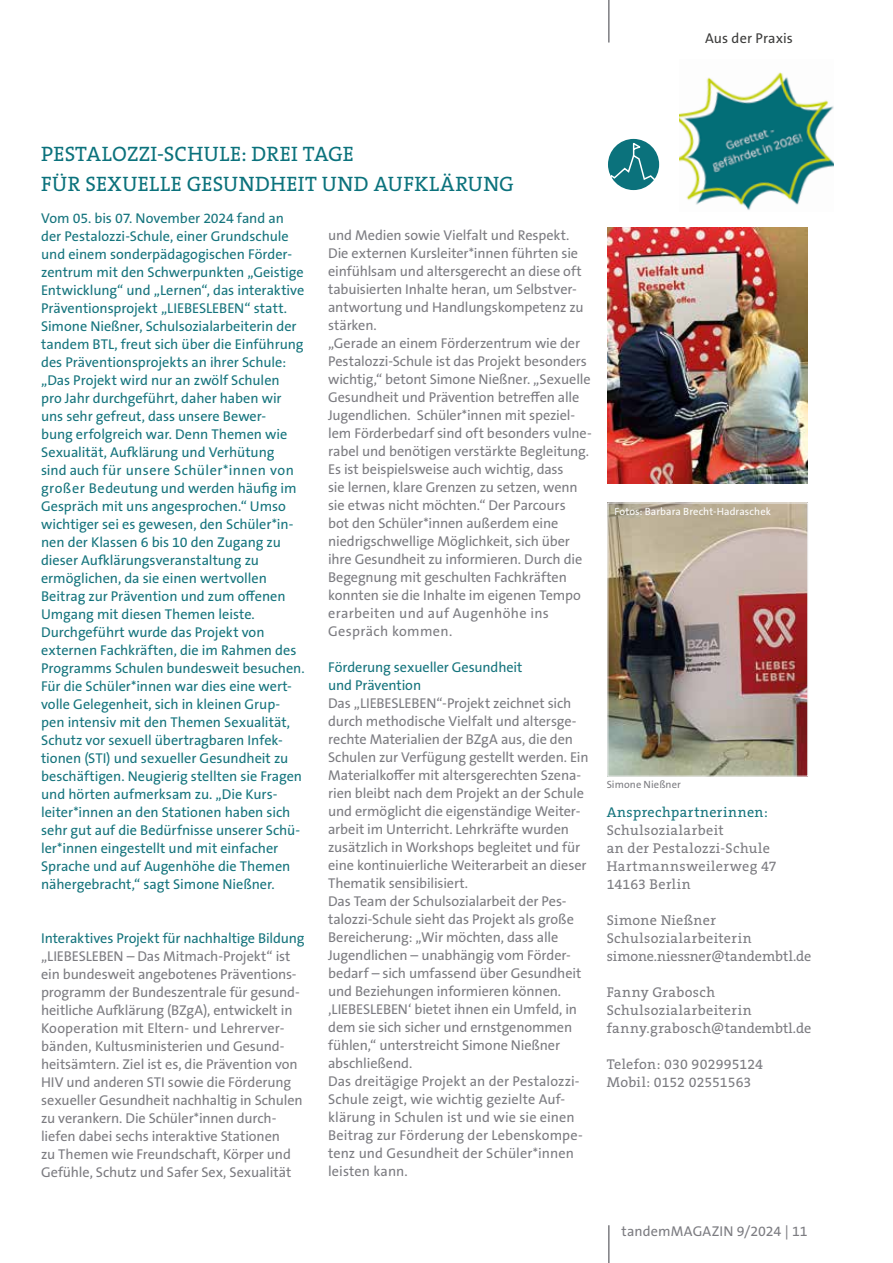
<style>
.page{position:relative;width:893px;height:1263px;background:#fff}
.page>*{position:absolute;margin:0;border:0;box-sizing:border-box;transform-origin:0 0}
.t1{font:21px/30px "The Serif B W5 Plain";letter-spacing:.02em;color:#0b727c}
.t2{font:14.25px/18px "The Sans B W5 Plain";letter-spacing:-.01em;color:#7c7c81}
.t3{font:14.25px/18px "The Sans B W5 Plain";letter-spacing:-.005em;color:#15747d}
.t4{font:14.25px/18px "The Serif B W5 Plain";letter-spacing:.02em;color:#7c7c81}
.t5{font:14.25px "The Serif B W5 Plain";letter-spacing:.025em;color:#15747d}
.t6{font:14.25px "The Sans B W5 Plain";letter-spacing:.005em;color:#3c3c3b}
.t7{font:10.5px "The Sans B W5 Plain";letter-spacing:.01em;color:#fff}
.t8{font:10.5px "The Sans B W5 Plain";letter-spacing:.005em;color:#7c7c81}
</style>
<div class="page">
<hr style="left:608px;top:1225px;width:2px;height:38px;background:#7c7c81">
<img style="left:680px;top:72px;width:153px;height:138px">
<hr style="left:608px;top:0;width:2px;height:43px;background:#7c7c81">
<div style="left:608px;top:139px;width:51px;height:51px;background:#0b727c;border-radius:50%"></div>
<svg style="left:608px;top:141px;width:52px;height:47px"></svg>
<img style="left:610px;top:505px;width:196px;height:269px">
<div style="left:608px;top:503px;width:200px;height:273px;border:1px solid #f0f0f1"></div>
<img style="left:607px;top:227px;width:201px;height:256px">
<p class="t6" style="left:705px;top:29px;width:89px">Aus der Praxis</p>
<h1 class="t1" style="left:41px;top:139px;width:474px">PESTALOZZI-SCHULE: DREI TAGE<br>FÜR SEXUELLE GESUNDHEIT UND AUFKLÄRUNG</h1>
<p class="t3" style="left:41px;top:209px;width:265px">Vom 05. bis 07. November 2024 fand an der Pestalozzi-Schule, einer Grundschule und einem sonderpädagogischen Förder&shy;zentrum mit den Schwerpunkten „Geistige Entwicklung“ und „Lernen“, das interaktive Präventionsprojekt „LIEBESLEBEN“ statt.<br>Simone Nießner, Schulsozialarbeiterin der tandem BTL, freut sich über die Einführung des Präventionsprojekts an ihrer Schule: „Das Projekt wird nur an zwölf Schulen<br>pro Jahr durchgeführt, daher haben wir uns sehr gefreut, dass unsere Bewer-<br>bung erfolgreich war. Denn Themen wie Sexualität, Aufklärung und Verhütung<br>sind auch für unsere Schüler*innen von großer Bedeutung und werden häufig im Gespräch mit uns angesprochen.“ Umso wichtiger sei es gewesen, den Schüler*in&shy;nen der Klassen 6 bis 10 den Zugang zu dieser Aufklärungsveranstaltung zu ermöglichen, da sie einen wertvollen Beitrag zur Prävention und zum offenen Umgang mit diesen Themen leiste.<br>Durchgeführt wurde das Projekt von externen Fachkräften, die im Rahmen des Programms Schulen bundesweit besuchen.<br>Für die Schüler*innen war dies eine wert&shy;volle Gelegenheit, sich in kleinen Grup&shy;pen intensiv mit den Themen Sexualität, Schutz vor sexuell übertragbaren Infek&shy;tionen (STI) und sexueller Gesundheit zu beschäftigen. Neugierig stellten sie Fragen und hörten aufmerksam zu. „Die Kurs&shy;leiter*innen an den Stationen haben sich sehr gut auf die Bedürfnisse unserer Schü&shy;ler*innen eingestellt und mit einfacher Sprache und auf Augenhöhe die Themen nähergebracht,“ sagt Simone Nießner.</p>
<p class="t3" style="left:41px;top:929px;width:265px">Interaktives Projekt für nachhaltige Bildung</p>
<p class="t2" style="left:41px;top:947px;width:263px">„LIEBESLEBEN – Das Mitmach-Projekt“ ist ein bundesweit angebotenes Präventions&shy;programm der Bundeszentrale für gesund&shy;heitliche Aufklärung (BZgA), entwickelt in Kooperation mit Eltern- und Lehrerver&shy;bänden, Kultusministerien und Gesund&shy;heitsämtern. Ziel ist es, die Prävention von HIV und anderen STI sowie die Förderung sexueller Gesundheit nachhaltig in Schulen zu verankern. Die Schüler*innen durch&shy;liefen dabei sechs interaktive Stationen<br>zu Themen wie Freundschaft, Körper und Gefühle, Schutz und Safer Sex, Sexualität</p>
<p class="t2" style="left:328px;top:227px;width:265px">und Medien sowie Vielfalt und Respekt.<br>Die externen Kursleiter*innen führten sie einfühlsam und altersgerecht an diese oft tabuisierten Inhalte heran, um Selbstver&shy;antwortung und Handlungskompetenz zu stärken.<br>„Gerade an einem Förderzentrum wie der Pestalozzi-Schule ist das Projekt besonders wichtig,“ betont Simone Nießner. „Sexuelle Gesundheit und Prävention betreffen alle Jugendlichen. Schüler*innen mit speziel&shy;lem Förderbedarf sind oft besonders vulne&shy;rabel und benötigen verstärkte Begleitung.<br>Es ist beispielsweise auch wichtig, dass<br>sie lernen, klare Grenzen zu setzen, wenn sie etwas nicht möchten.“ Der Parcours<br>bot den Schüler*innen außerdem eine niedrigschwellige Möglichkeit, sich über ihre Gesundheit zu informieren. Durch die Begegnung mit geschulten Fachkräften konnten sie die Inhalte im eigenen Tempo erarbeiten und auf Augenhöhe ins Gespräch kommen.</p>
<p class="t3" style="left:328px;top:659px;width:196px">Förderung sexueller Gesundheit und Prävention</p>
<p class="t2" style="left:328px;top:695px;width:262px">Das „LIEBESLEBEN“-Projekt zeichnet sich durch methodische Vielfalt und altersge&shy;rechte Materialien der BZgA aus, die den Schulen zur Verfügung gestellt werden. Ein Materialkoffer mit altersgerechten Szena&shy;rien bleibt nach dem Projekt an der Schule und ermöglicht die eigenständige Weiter&shy;arbeit im Unterricht. Lehrkräfte wurden zusätzlich in Workshops begleitet und für eine kontinuierliche Weiterarbeit an dieser Thematik sensibilisiert.<br>Das Team der Schulsozialarbeit der Pes&shy;talozzi-Schule sieht das Projekt als große Bereicherung: „Wir möchten, dass alle Jugendlichen – unabhängig vom Förder&shy;bedarf – sich umfassend über Gesundheit und Beziehungen informieren können. ‚LIEBESLEBEN‘ bietet ihnen ein Umfeld, in dem sie sich sicher und ernstgenommen fühlen,“ unterstreicht Simone Nießner abschließend.<br>Das dreitägige Projekt an der Pestalozzi-Schule zeigt, wie wichtig gezielte Auf&shy;klärung in Schulen ist und wie sie einen Beitrag zur Förderung der Lebenskompe&shy;tenz und Gesundheit der Schüler*innen leisten kann.</p>
<p class="t7" style="left:614px;top:504px;width:158px">Fotos: Barbara Brecht-Hadraschek</p>
<p class="t8" style="left:607px;top:778px;width:76px">Simone Nießner</p>
<p class="t5" style="left:607px;top:802px;width:163px">Ansprechpartnerinnen:</p>
<p class="t4" style="left:607px;top:821px;width:172px">Schulsozialarbeit<br>an der Pestalozzi-Schule<br>Hartmannsweilerweg 47<br>14163 Berlin</p>
<p class="t4" style="left:607px;top:911px;width:206px">Simone Nießner<br>Schulsozialarbeiterin simone.niessner@tandembtl.de</p>
<p class="t4" style="left:607px;top:983px;width:206px">Fanny Grabosch<br>Schulsozialarbeiterin fanny.grabosch@tandembtl.de</p>
<p class="t4" style="left:607px;top:1055px;width:158px">Telefon: 030 902995124<br>Mobil: 0152 02551563</p>
<p class="t2" style="left:622px;top:1222px;width:188px">tandemMAGAZIN 9/2024 | 11</p>
</div>
